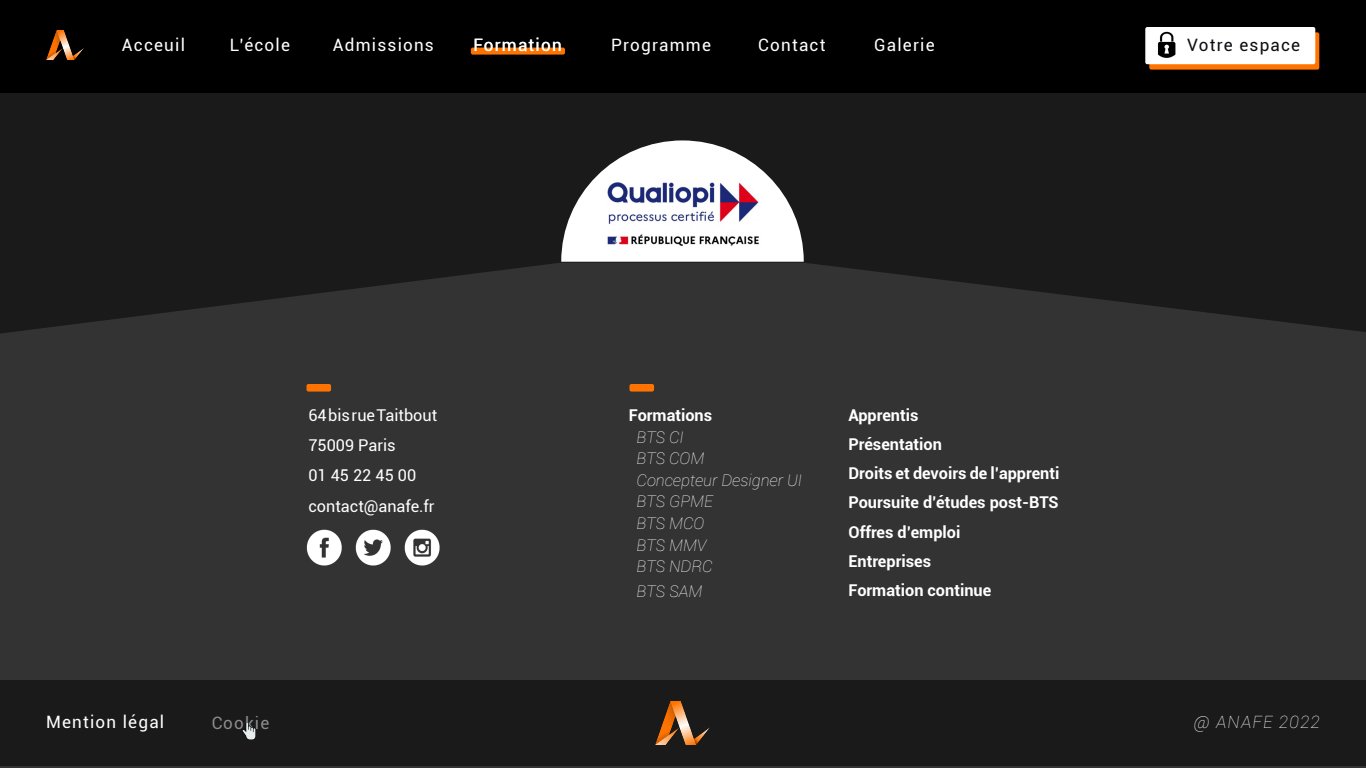
<style>
.page{position:relative;width:1366px;height:768px;background:#1a1a1a}
.page>*{position:absolute;margin:0;border:0;box-sizing:border-box;transform-origin:0 0}
.t1{font:17.1px "Roboto";letter-spacing:.07em;color:#fff}
.t2{font:17.1px "Roboto";letter-spacing:.07em;color:#0b0e11}
.t3{font:italic 100 17.1px "Roboto";letter-spacing:.07em;color:#fff}
.t4{font:700 16.3px "Roboto";color:#fff}
.t5{font:16.3px/30.2px "Roboto";color:#fff}
.t6{font:italic 100 16.2px "Roboto";color:#fff}
</style>
<div class="page">
<div style="left:0;top:0;width:1366px;height:93px;background:#000"></div>
<div style="left:471px;top:48px;width:94px;height:7px;background:#ff7400;border-radius:2px"></div>
<svg style="left:1149px;top:32px;width:170px;height:38px"></svg>
<div style="left:1145px;top:27px;width:170px;height:37px;background:#fff;border-radius:2px"></div>
<svg style="left:561px;top:140px;width:243px;height:122px"></svg>
<div style="left:0;top:263px;width:1366px;height:505px;background:#333"></div>
<img style="left:605px;top:179px;width:156px;height:68px">
<div style="left:0;top:680px;width:1366px;height:86px;background:#1a1a1a"></div>
<img style="left:242px;top:723px;width:14px;height:17px">
<div style="left:306px;top:384px;width:25px;height:8px;background:#ff7400;border-radius:2px"></div>
<div style="left:629px;top:384px;width:25px;height:8px;background:#ff7400;border-radius:2px"></div>
<img style="left:1151px;top:30px;width:31px;height:30px;border-radius:15px">
<img style="left:306px;top:524px;width:135px;height:47px">
<img style="left:47px;top:30px;width:37px;height:30px">
<img style="left:656px;top:702px;width:53px;height:42px">
<p class="t1" style="left:122px;top:33px;width:65px">Acceuil</p>
<p class="t1" style="left:230px;top:33px;width:62px">L’école</p>
<p class="t1" style="left:333px;top:33px;width:103px">Admissions</p>
<p class="t1" style="left:473px;top:33px;width:90px">Formation</p>
<p class="t1" style="left:611px;top:33px;width:101px">Programme</p>
<p class="t1" style="left:758px;top:33px;width:69px">Contact</p>
<p class="t2" style="left:1187px;top:33px;width:114px">Votre espace</p>
<p class="t1" style="left:874px;top:33px;width:62px">Galerie</p>
<p class="t5" style="left:308px;top:399px;width:130px">64 bis rue Taitbout<br>75009 Paris</p>
<p class="t5" style="left:308px;top:460px;width:109px">01 45 22 45 00</p>
<p class="t5" style="left:308px;top:490px;width:128px">contact@anafe.fr</p>
<p class="t4" style="left:629px;top:404px;width:85px">Formations</p>
<p class="t6" style="left:637px;top:426px;width:49px">BTS CI</p>
<p class="t6" style="left:637px;top:447px;width:69px">BTS COM</p>
<p class="t6" style="left:637px;top:469px;width:167px">Concepteur Designer UI</p>
<p class="t6" style="left:637px;top:490px;width:78px">BTS GPME</p>
<p class="t6" style="left:637px;top:512px;width:69px">BTS MCO</p>
<p class="t6" style="left:637px;top:534px;width:72px">BTS MMV</p>
<p class="t6" style="left:637px;top:555px;width:78px">BTS NDRC</p>
<p class="t6" style="left:637px;top:580px;width:67px">BTS SAM</p>
<p class="t4" style="left:848px;top:404px;width:72px">Apprentis</p>
<p class="t4" style="left:848px;top:433px;width:95px">Présentation</p>
<p class="t4" style="left:848px;top:462px;width:212px">Droits et devoirs de l’apprenti</p>
<p class="t4" style="left:848px;top:491px;width:212px">Poursuite d’études post-BTS</p>
<p class="t4" style="left:848px;top:520px;width:113px">Offres d’emploi</p>
<p class="t4" style="left:848px;top:549px;width:84px">Entreprises</p>
<p class="t4" style="left:848px;top:579px;width:144px">Formation continue</p>
<p class="t1" style="left:46px;top:710px;width:120px">Mention légal</p>
<p class="t1" style="left:211px;top:711px;width:60px">Cookie</p>
<p class="t3" style="left:1194px;top:710px;width:128px">@ ANAFE 2022</p>
</div>
